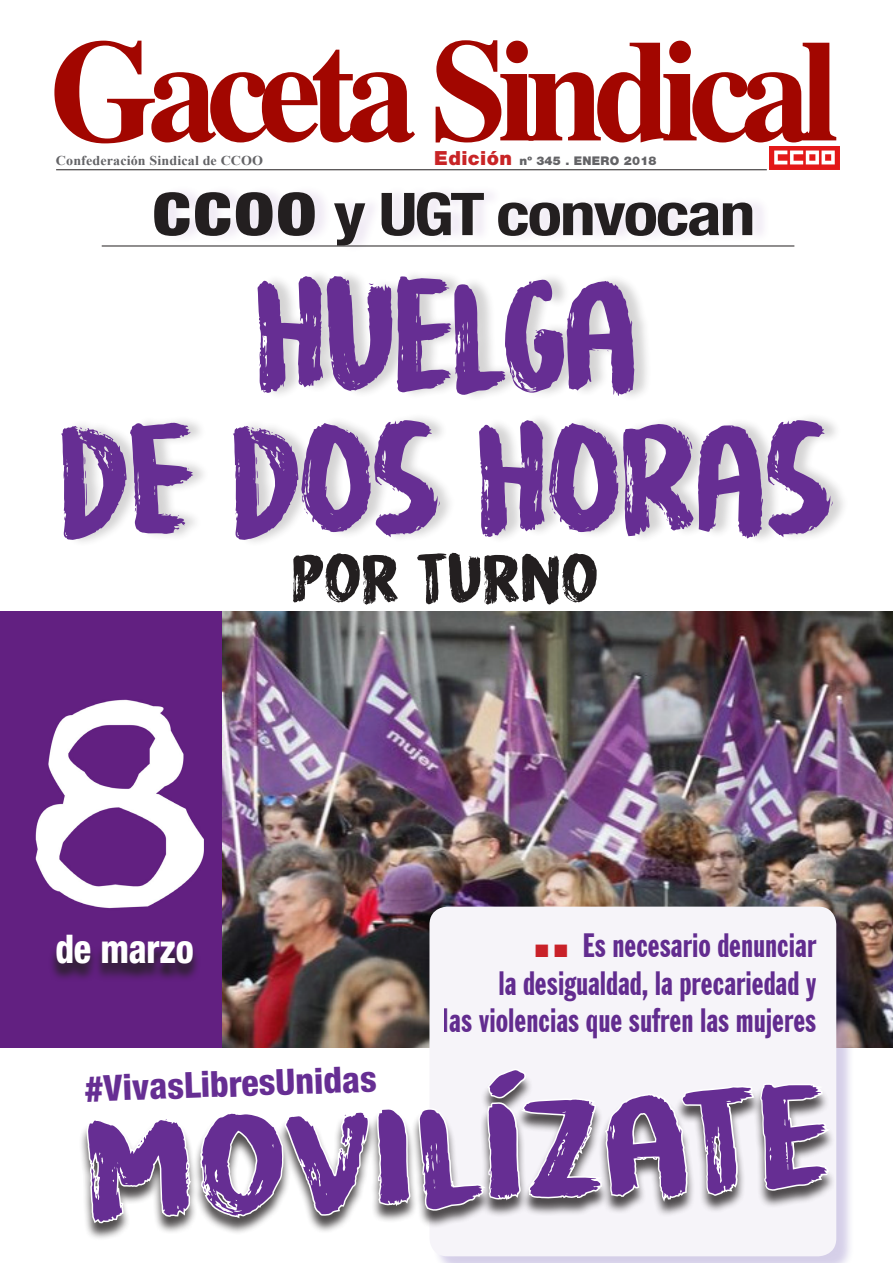
<style>
.page{position:relative;width:893px;height:1263px;background:#fff}
.page>*{position:absolute;margin:0;border:0;box-sizing:border-box;transform-origin:0 0}
.t1{font:165.3px "Reliable DEMO";letter-spacing:-.02em;color:#662e93;scale:.9 1}
.t2{font:149.1px "Reliable DEMO";color:#662e93;scale:1.14 1}
.Entradillas{font:72px "Reliable DEMO";color:#231f20}
.t3{font:700 condensed 59.1px "Helvetica Neue";letter-spacing:-.03em;color:#231f20;scale:1.22 1}
.t4{font:800 condensed 39.6px "Helvetica Neue";letter-spacing:-.01em;color:#fff;scale:.91 1}
.Entradillas-2{font:800 condensed 36px "Helvetica Neue";color:#662e93}
.t5{font:extra-condensed 33.6px/37.5px "Franklin Gothic BT";color:#662e93;text-align:right}
.Entradillas-3{font:700 13.5px "Times New Roman";letter-spacing:.01em;color:#636366;scale:1.04 1}
.t6{font:900 12px "Helvetica Neue";letter-spacing:.02em;color:#636366}
.s1{font-size:19.5px;color:#c82426}
.s2{font-weight:900}
.s3{color:#d1232a}
</style>
<div class="page">
<div style="left:157px;top:185px;width:614px;height:69px;background:#fbfafc"></div>
<div style="left:63px;top:268px;width:787px;height:278px;background:#231f20;opacity:.19"></div>
<svg style="left:54px;top:40px;width:782px;height:103px"></svg>
<hr style="left:56px;top:169px;width:711px;height:1px;background:#231f20">
<img style="left:770px;top:147px;width:69px;height:22px">
<hr style="left:102px;top:246px;width:692px;height:1px;background:#231f20">
<img style="left:222px;top:611px;width:671px;height:437px">
<div style="left:0;top:611px;width:222px;height:437px;background:#622081"></div>
<img style="left:35px;top:699px;width:169px;height:210px">
<svg style="left:51px;top:942px;width:146px;height:37px"></svg>
<div style="left:432px;top:909px;width:423px;height:354px;background:#23008a;opacity:.19"></div>
<div style="left:429px;top:907px;width:407px;height:349px;background:#f6f4f9;border-radius:18px"></div>
<svg style="left:85px;top:1015px;width:285px;height:224px"></svg>
<svg style="left:376px;top:1030px;width:464px;height:233px"></svg>
<p class="Entradillas-3" style="left:56px;top:150px;width:201px">Confederación Sindical de CCOO</p>
<p class="t6" style="left:434px;top:153px;width:224px"><span class="s1">Edición</span> nº 345 . ENERO 2018</p>
<p class="t3" style="left:153px;top:178px;width:496px"><span class="s2">CCOO</span> y UGT convocan</p>
<p class="t1" style="left:253px;top:234px;width:429px">HUELGA</p>
<p class="t1" style="left:57px;top:378px;width:865px">DE DOS HORAS</p>
<p class="Entradillas" style="left:291px;top:535px;width:308px">POR TURNO</p>
<p class="t4" style="left:55px;top:924px;width:154px">de marzo</p>
<p class="t5" style="left:443px;top:927px;width:375px"><span class="s3">■</span> <span class="s3">■</span> Es necesario denunciar<br>la desigualdad, la precariedad y<br>las violencias que sufren las mujeres</p>
<p class="t2" style="left:80px;top:1083px;width:654px;rotate:-3deg">MOVILÍZATE</p>
<p class="Entradillas-2" style="left:84px;top:1066px;width:294px;rotate:-2deg">#VivasLibresUnidas</p>
</div>
